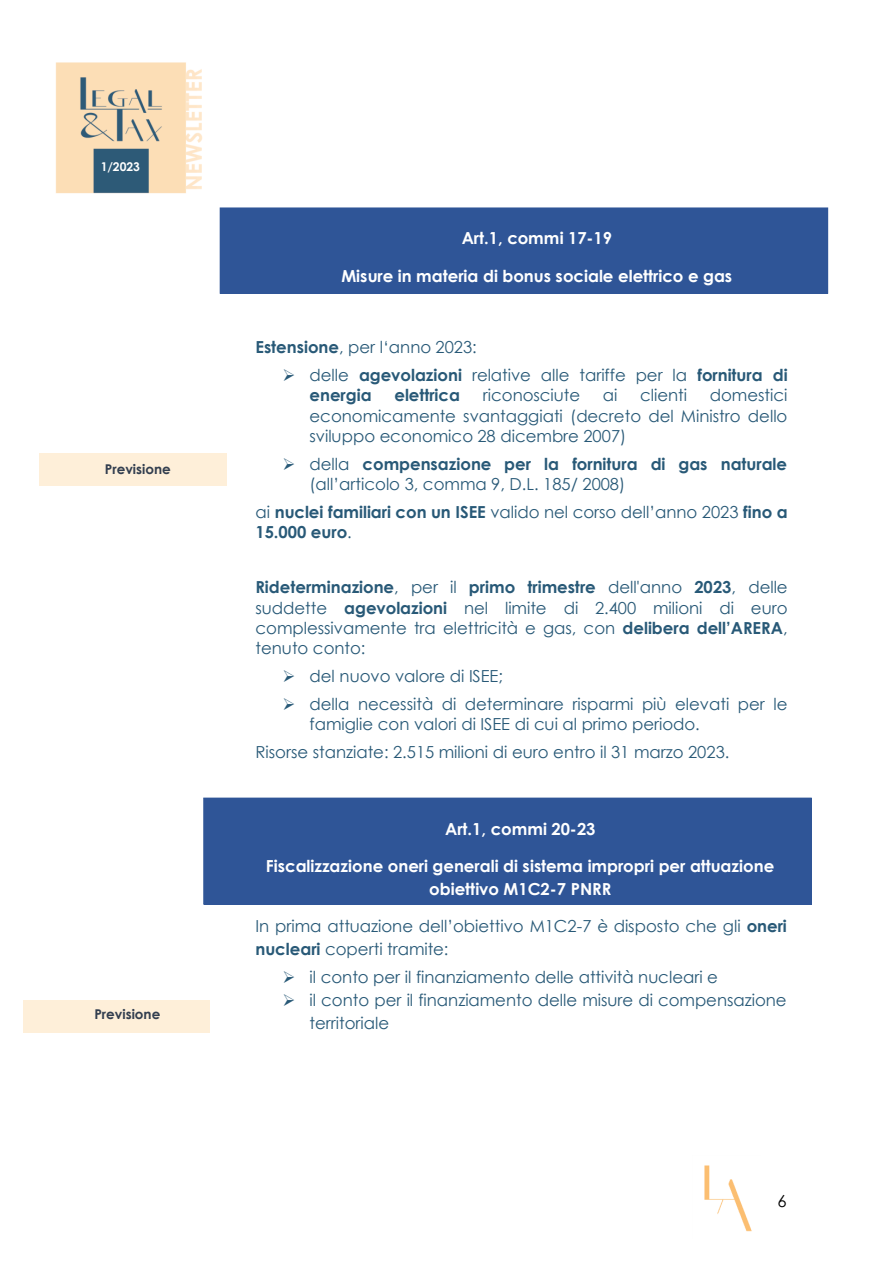
<style>
.page{position:relative;width:893px;height:1264px;background:#fff}
.page>*{position:absolute;margin:0;border:0;box-sizing:border-box;transform-origin:0 0}
.t1{font:16.5px/20.2px "Century Gothic";color:#285977}
.t2{font:700 16.5px/23.2px "Century Gothic";color:#fff;text-align:center}
.t3{font:700 16.5px/20.2px "Century Gothic";color:#285977}
.t4{font:16.5px "Century Gothic";color:#000}
.t5{font:700 13.5px "Century Gothic";color:#323e4f}
.t6{font:700 12px "Century Gothic";color:#fff}
.s1{font-weight:700}
.s2{font-weight:400}
</style>
<div class="page">
<img style="left:55px;top:62px;width:148px;height:132px">
<img style="left:704px;top:1165px;width:48px;height:67px">
<div style="left:220px;top:208px;width:607px;height:85px;background:#2f5597"></div>
<div style="left:220px;top:207px;width:608px;height:86px;border:1px solid #2f5597"></div>
<div style="left:204px;top:798px;width:607px;height:105px;background:#2f5597"></div>
<div style="left:203px;top:797px;width:608px;height:107px;border:1px solid #2f5597"></div>
<p class="t6" style="left:101px;top:158px;width:41px">1/2023</p>
<p class="t5" style="left:105px;top:460px;width:67px">Previsione</p>
<p class="t5" style="left:94px;top:1005px;width:67px">Previsione</p>
<p class="t2" style="left:461px;top:226px;width:152px">Art.1, commi 17-19</p>
<p class="t2" style="left:341px;top:263px;width:392px">Misure in materia di bonus sociale elettrico e gas</p>
<p class="t1" style="left:255px;top:336px;width:223px"><span class="s1">Estensione</span>, per l‘anno 2023:</p>
<p class="t3" style="left:309px;top:364px;width:479px;text-indent:-27px">➢ <span class="s2">delle</span> agevolazioni <span class="s2">relative alle tariffe per la</span> fornitura di energia</p>
<p class="t1" style="left:309px;top:384px;width:479px;text-align:justify;text-indent:400px">domestici economicamente svantaggiati (decreto del Ministro dello sviluppo economico 28 dicembre 2007)</p>
<p class="t1" style="left:309px;top:453px;width:479px;text-indent:-27px">➢ della <span class="s1">compensazione per la fornitura di gas naturale </span>(all’articolo 3, comma 9, D.L. 185/ 2008)</p>
<p class="t3" style="left:255px;top:501px;width:533px"><span class="s2">ai</span> nuclei familiari con un ISEE <span class="s2">valido nel corso dell’anno 2023</span> fino a<br>15.000 euro<span class="s2">.</span></p>
<p class="t3" style="left:394px;top:384px;width:67px">elettrica</p>
<p class="t1" style="left:483px;top:384px;width:99px">riconosciute</p>
<p class="t1" style="left:603px;top:384px;width:16px">ai</p>
<p class="t1" style="left:640px;top:384px;width:48px">clienti</p>
<p class="t1" style="left:255px;top:576px;width:533px;text-align:justify"><span class="s1">Rideterminazione</span>, per il <span class="s1">primo trimestre</span> dell'anno <span class="s1">2023</span>, delle suddette <span class="s1">agevolazioni</span> nel limite di 2.400 milioni di euro complessivamente tra elettricità e gas, con <span class="s1">delibera dell’ARERA</span>, tenuto conto:</p>
<p class="t1" style="left:282px;top:665px;width:222px">➢ del nuovo valore di ISEE;</p>
<p class="t1" style="left:309px;top:692px;width:479px;text-indent:-27px">➢ della necessità di determinare risparmi più elevati per le famiglie con valori di ISEE di cui al primo periodo.</p>
<p class="t1" style="left:255px;top:740px;width:475px">Risorse stanziate: 2.515 milioni di euro entro il 31 marzo 2023.</p>
<p class="t2" style="left:445px;top:816px;width:152px">Art.1, commi 20-23</p>
<p class="t2" style="left:266px;top:853px;width:510px">Fiscalizzazione oneri generali di sistema impropri per attuazione obiettivo M1C2-7 PNRR</p>
<p class="t1" style="left:255px;top:913px;width:533px;line-height:23.4px">In prima attuazione dell’obiettivo M1C2-7 è disposto che gli <span class="s1">oneri nucleari</span> coperti tramite:</p>
<p class="t1" style="left:282px;top:965px;width:437px">➢ il conto per il finanziamento delle attività nucleari e</p>
<p class="t1" style="left:309px;top:987px;width:478px;line-height:23.2px;text-indent:-27px">➢ il conto per il finanziamento delle misure di compensazione territoriale</p>
<p class="t4" style="left:777px;top:1190px;width:11px">6</p>
</div>
